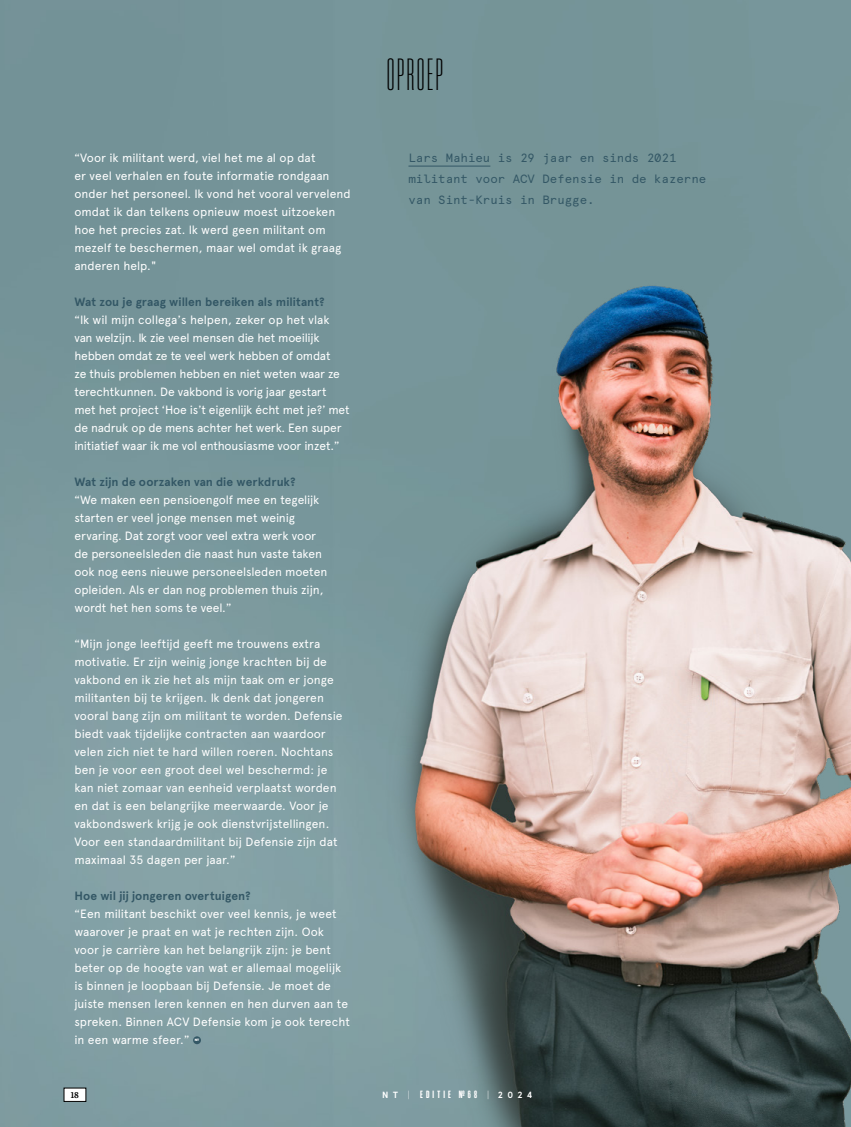
<style>
.page{position:relative;width:851px;height:1127px;background:#fff}
.page>*{position:absolute;margin:0;border:0;box-sizing:border-box;transform-origin:0 0}
.t1{font:300 45px "Rama Gothic C";letter-spacing:.05em;color:#000}
.t2{font:12px/18px "Apercu Pro";letter-spacing:-.005em;color:#fff}
.t3{font:700 12px "Apercu Pro";letter-spacing:.005em;color:#335765}
.t4{font:12px/21px "Apercu Mono";color:#335765}
.t5{font:700 10.5px "Rama Gothic M";letter-spacing:.3em;color:#fff}
.t6{font:700 9px "Bely";color:#000}
.t7{font:900 3.45px "Proxima Nova";color:#fff}
.s1{font-family:"Apercu Pro";font-size:9px}
.s2{font-weight:300}
</style>
<div class="page">
<img style="left:0;top:0;width:850px;height:1127px">
<div style="left:193px;top:1036px;width:8px;height:8px;background:#335765;border-radius:50%"></div>
<hr style="left:408px;top:166px;width:82px;height:1px;background:#335765">
<img style="left:319px;top:251px;width:531px;height:876px">
<div style="left:64px;top:1088px;width:22px;height:13px;background:#fff"></div>
<p class="t2" style="left:74px;top:148px;width:278px">“Voor ik militant werd, viel het me al op dat<br>er veel verhalen en foute informatie rondgaan onder het personeel. Ik vond het vooral vervelend omdat ik dan telkens opnieuw moest uitzoeken hoe het precies zat. Ik werd geen militant om mezelf te beschermen, maar wel omdat ik graag anderen help."</p>
<p class="t3" style="left:74px;top:293px;width:252px">Wat zou je graag willen bereiken als militant?</p>
<p class="t2" style="left:74px;top:310px;width:277px">“Ik wil mijn collega’s helpen, zeker op het vlak van welzijn. Ik zie veel mensen die het moeilijk hebben omdat ze te veel werk hebben of omdat<br>ze thuis problemen hebben en niet weten waar ze terechtkunnen. De vakbond is vorig jaar gestart met het project ‘Hoe is’t eigenlijk écht met je?’ met de nadruk op de mens achter het werk. Een super initiatief waar ik me vol enthousiasme voor inzet.”</p>
<p class="t3" style="left:74px;top:473px;width:223px">Wat zijn de oorzaken van die werkdruk?</p>
<p class="t2" style="left:74px;top:490px;width:254px">“We maken een pensioengolf mee en tegelijk starten er veel jonge mensen met weinig ervaring. Dat zorgt voor veel extra werk voor de personeelsleden die naast hun vaste taken ook nog eens nieuwe personeelsleden moeten opleiden. Als er dan nog problemen thuis zijn, wordt het hen soms te veel.”</p>
<p class="t2" style="left:74px;top:634px;width:269px">“Mijn jonge leeftijd geeft me trouwens extra motivatie. Er zijn weinig jonge krachten bij de vakbond en ik zie het als mijn taak om er jonge militanten bij te krijgen. Ik denk dat jongeren vooral bang zijn om militant te worden. Defensie biedt vaak tijdelijke contracten aan waardoor velen zich niet te hard willen roeren. Nochtans ben je voor een groot deel wel beschermd: je kan niet zomaar van eenheid verplaatst worden en dat is een belangrijke meerwaarde. Voor je vakbondswerk krijg je ook dienstvrijstellingen.<br>Voor een standaardmilitant bij Defensie zijn dat maximaal 35 dagen per jaar.”</p>
<p class="t3" style="left:74px;top:887px;width:178px">Hoe wil jij jongeren overtuigen?</p>
<p class="t2" style="left:74px;top:904px;width:277px">“Een militant beschikt over veel kennis, je weet waarover je praat en wat je rechten zijn. Ook voor je carrière kan het belangrijk zijn: je bent beter op de hoogte van wat er allemaal mogelijk is binnen je loopbaan bij Defensie. Je moet de juiste mensen leren kennen en hen durven aan te spreken. Binnen ACV Defensie kom je ook terecht in een warme sfeer.”</p>
<p class="t7" style="left:195px;top:1037px;width:6px">NT</p>
<h1 class="t1" style="left:387px;top:55px;width:58px">OPROEP</h1>
<p class="t4" style="left:408px;top:147px;width:299px">Lars Mahieu is 29 jaar en sinds 2021 militant voor ACV Defensie in de kazerne van Sint-Kruis in Brugge.</p>
<p class="t6" style="left:71px;top:1089px;width:10px">18</p>
<p class="t5" style="left:382px;top:1089px;width:152px"><span class="s1">NT</span> <span class="s2">|</span> EDITIE №68 <span class="s2">|</span> <span class="s1">2024</span></p>
</div>
